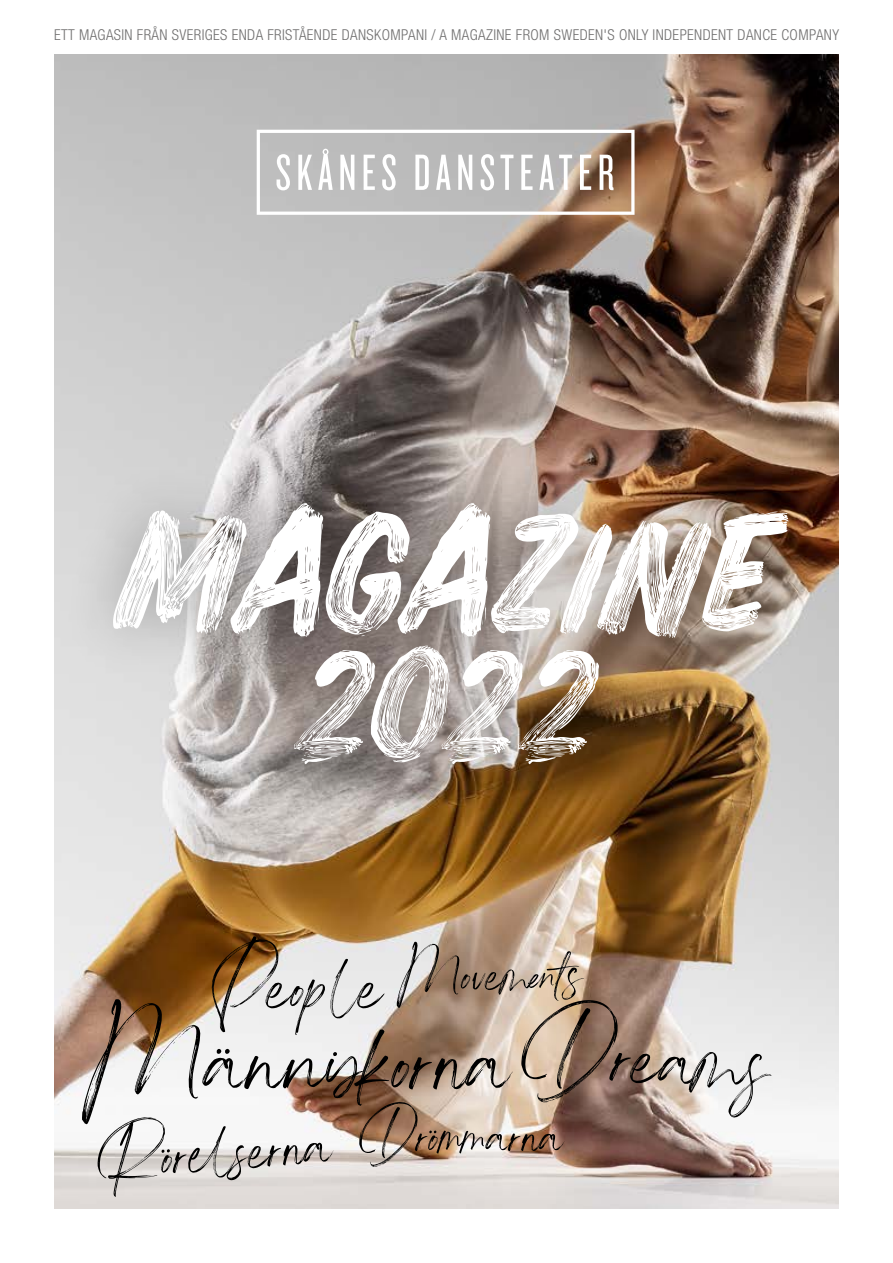
<style>
.page{position:relative;width:893px;height:1263px;background:#fff}
.page>*{position:absolute;margin:0;border:0;box-sizing:border-box;transform-origin:0 0}
.Omslag_-_titel{font:165px "Fierce Vector";letter-spacing:-.03em;color:#fff}
.Artikelrubrik_-_cent{font:124.5px "Angella White";color:#000}
.Artikelrubrik_-_cent-2{font:109.5px "Angella White";color:#000}
.Artikelrubrik_-_cent-3{font:93.75px "Angella White";color:#000}
.Artikelrubrik_-_cent-4{font:80.25px "Angella White";color:#000}
.Artikelrubrik_-_cent-5{font:67.8px "Angella White";color:#000}
.Artikelrubrik_-_cent-6{font:65.85px "Angella White";color:#000}
.Footer_-_Edition{font:300 condensed 15px "Helvetica Neue LT Pro";letter-spacing:.025em;color:#706f6f}
</style>
<div class="page">
<img style="left:54px;top:54px;width:785px;height:1155px">
<div style="left:61px;top:453px;width:779px;height:362px;background:#000;opacity:.26"></div>
<svg style="left:257px;top:130px;width:377px;height:85px"></svg>
<p class="Footer_-_Edition" style="left:54px;top:27px;width:786px">ETT MAGASIN FRÅN SVERIGES ENDA FRISTÅENDE DANSKOMPANI / A MAGAZINE FROM SWEDEN'S ONLY INDEPENDENT DANCE COMPANY</p>
<h1 class="Omslag_-_titel" style="left:113px;top:453px;width:669px">MAGAZINE</h1>
<h1 class="Omslag_-_titel" style="left:294px;top:581px;width:307px">2022</h1>
<h1 class="Artikelrubrik_-_cent-3" style="left:211px;top:929px;width:175px">People</h1>
<h1 class="Artikelrubrik_-_cent-6" style="left:397px;top:934px;width:199px">Movements</h1>
<h1 class="Artikelrubrik_-_cent-2" style="left:525px;top:984px;width:225px;rotate:3deg">Dreams</h1>
<h1 class="Artikelrubrik_-_cent" style="left:82px;top:985px;width:437px">Människorna</h1>
<h1 class="Artikelrubrik_-_cent-5" style="left:359px;top:1094px;width:210px">Drömmarna</h1>
<h1 class="Artikelrubrik_-_cent-4" style="left:94px;top:1111px;width:254px;rotate:-4deg">Rörel serna</h1>
</div>
